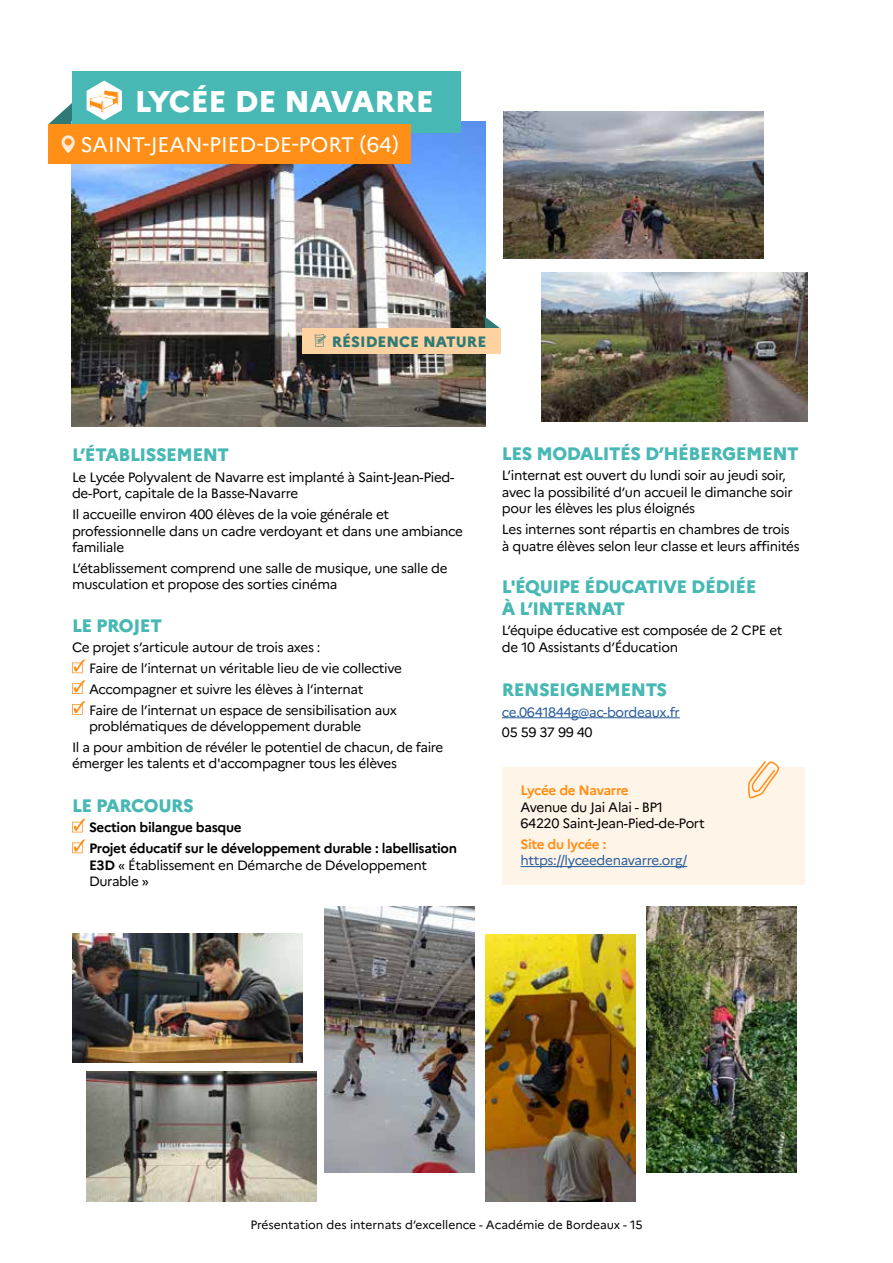
<style>
.page{position:relative;width:893px;height:1263px;background:#fff}
.page>*{position:absolute;margin:0;border:0;box-sizing:border-box;transform-origin:0 0}
.t1{font:800 30px "Marianne";color:#fff}
.t2{font:21px "Marianne";color:#fff}
.t3{font:800 18px/21.6px "Marianne";letter-spacing:-.025em;color:#47b8b3}
.t4{font:800 15px "Marianne";color:#307a75}
.t5{font:13.5px/16.5px "Marianne";letter-spacing:-.025em;color:#000}
.t6{font:700 13.5px/20.7px "Marianne";letter-spacing:-.025em;color:#000}
.t7{font:13.5px "Marianne";letter-spacing:-.025em;color:#275b9b}
.t8{font:700 13.5px "Marianne";letter-spacing:-.03em;color:#ff8f17}
.t9{font:12px "Marianne";color:#000}
.s1{font-weight:700}
</style>
<div class="page">
<img style="left:72px;top:933px;width:230px;height:129px">
<img style="left:87px;top:1072px;width:230px;height:129px">
<img style="left:485px;top:934px;width:150px;height:267px">
<img style="left:646px;top:906px;width:150px;height:267px">
<img style="left:325px;top:906px;width:150px;height:267px">
<img style="left:72px;top:122px;width:413px;height:304px">
<div style="left:72px;top:71px;width:389px;height:61px;background:#47b8b3"></div>
<div style="left:48px;top:124px;width:362px;height:40px;background:#ff8f17"></div>
<svg style="left:48px;top:103px;width:27px;height:50px"></svg>
<svg style="left:87px;top:81px;width:35px;height:39px"></svg>
<svg style="left:72px;top:659px;width:13px;height:14px"></svg>
<svg style="left:72px;top:680px;width:13px;height:14px"></svg>
<svg style="left:72px;top:701px;width:13px;height:14px"></svg>
<svg style="left:72px;top:819px;width:13px;height:13px"></svg>
<svg style="left:72px;top:839px;width:13px;height:14px"></svg>
<div style="left:502px;top:767px;width:302px;height:118px;background:#fff4e8"></div>
<hr style="left:520px;top:866px;width:167px;height:1px;background:#275b9b">
<svg style="left:748px;top:761px;width:31px;height:37px"></svg>
<hr style="left:502px;top:717px;width:178px;height:1px;background:#275b9b">
<img style="left:542px;top:272px;width:265px;height:149px">
<img style="left:503px;top:112px;width:261px;height:146px">
<svg style="left:485px;top:317px;width:16px;height:12px"></svg>
<div style="left:302px;top:329px;width:199px;height:25px;background:#ffd2a2"></div>
<h1 class="t1" style="left:135px;top:78px;width:301px">LYCÉE DE NAVARRE</h1>
<h2 class="t2" style="left:80px;top:128px;width:320px">SAINT-JEAN-PIED-DE-PORT (64)</h2>
<p class="t4" style="left:332px;top:330px;width:156px">RÉSIDENCE NATURE</p>
<h3 class="t3" style="left:72px;top:442px;width:159px">L’ÉTABLISSEMENT</h3>
<p class="t5" style="left:72px;top:468px;width:384px">Le Lycée Polyvalent de Navarre est implanté à Saint-Jean-Pied&shy;de-Port, capitale de la Basse-Navarre</p>
<p class="t5" style="left:72px;top:505px;width:393px">Il accueille environ 400 élèves de la voie générale et professionnelle dans un cadre verdoyant et dans une ambiance familiale</p>
<p class="t5" style="left:72px;top:559px;width:377px">L’établissement comprend une salle de musique, une salle de musculation et propose des sorties cinéma</p>
<h3 class="t3" style="left:72px;top:613px;width:92px">LE PROJET</h3>
<p class="t5" style="left:89px;top:636px;width:315px;line-height:20.7px;text-indent:-17px">Ce projet s’articule autour de trois axes :<br>Faire de l’internat un véritable lieu de vie collective Accompagner et suivre les élèves à l’internat<br>Faire de l’internat un espace de sensibilisation aux</p>
<p class="t5" style="left:72px;top:715px;width:373px;line-height:20.7px;text-indent:17px">problématiques de développement durable<br>Il a pour ambition de révéler le potentiel de chacun, de faire</p>
<p class="t5" style="left:72px;top:754px;width:327px">émerger les talents et d'accompagner tous les élèves</p>
<h3 class="t3" style="left:72px;top:793px;width:123px">LE PARCOURS</h3>
<p class="t6" style="left:89px;top:816px;width:369px">Section bilangue basque<br>Projet éducatif sur le développement durable : labellisation</p>
<p class="t5" style="left:89px;top:855px;width:339px"><span class="s1">E3D</span> « Établissement en Démarche de Développement<br>Durable »</p>
<h3 class="t3" style="left:502px;top:441px;width:298px">LES MODALITÉS D’HÉBERGEMENT</h3>
<p class="t5" style="left:502px;top:466px;width:292px">L’internat est ouvert du lundi soir au jeudi soir, avec la possibilité d’un accueil le dimanche soir pour les élèves les plus éloignés</p>
<p class="t5" style="left:502px;top:520px;width:299px">Les internes sont répartis en chambres de trois à quatre élèves selon leur classe et leurs affinités</p>
<h3 class="t3" style="left:502px;top:574px;width:256px">L'ÉQUIPE ÉDUCATIVE DÉDIÉE<br>À L’INTERNAT</h3>
<p class="t5" style="left:502px;top:621px;width:282px">L’équipe éducative est composée de 2 CPE et de 10 Assistants d’Éducation</p>
<h3 class="t3" style="left:502px;top:677px;width:167px">RENSEIGNEMENTS</h3>
<p class="t7" style="left:502px;top:701px;width:179px">ce.0641844g@ac-bordeaux.fr</p>
<p class="t5" style="left:502px;top:723px;width:92px">05 59 37 99 40</p>
<p class="t8" style="left:520px;top:780px;width:110px">Lycée de Navarre</p>
<p class="t5" style="left:520px;top:797px;width:186px">Avenue du Jai Alai - BP1<br>64220 Saint-Jean-Pied-de-Port</p>
<p class="t8" style="left:520px;top:833px;width:87px">Site du lycée :</p>
<p class="t7" style="left:520px;top:850px;width:168px">https://lyceedenavarre.org/</p>
<p class="t9" style="left:250px;top:1216px;width:394px">Présentation des internats d’excellence - Académie de Bordeaux - 15</p>
</div>
